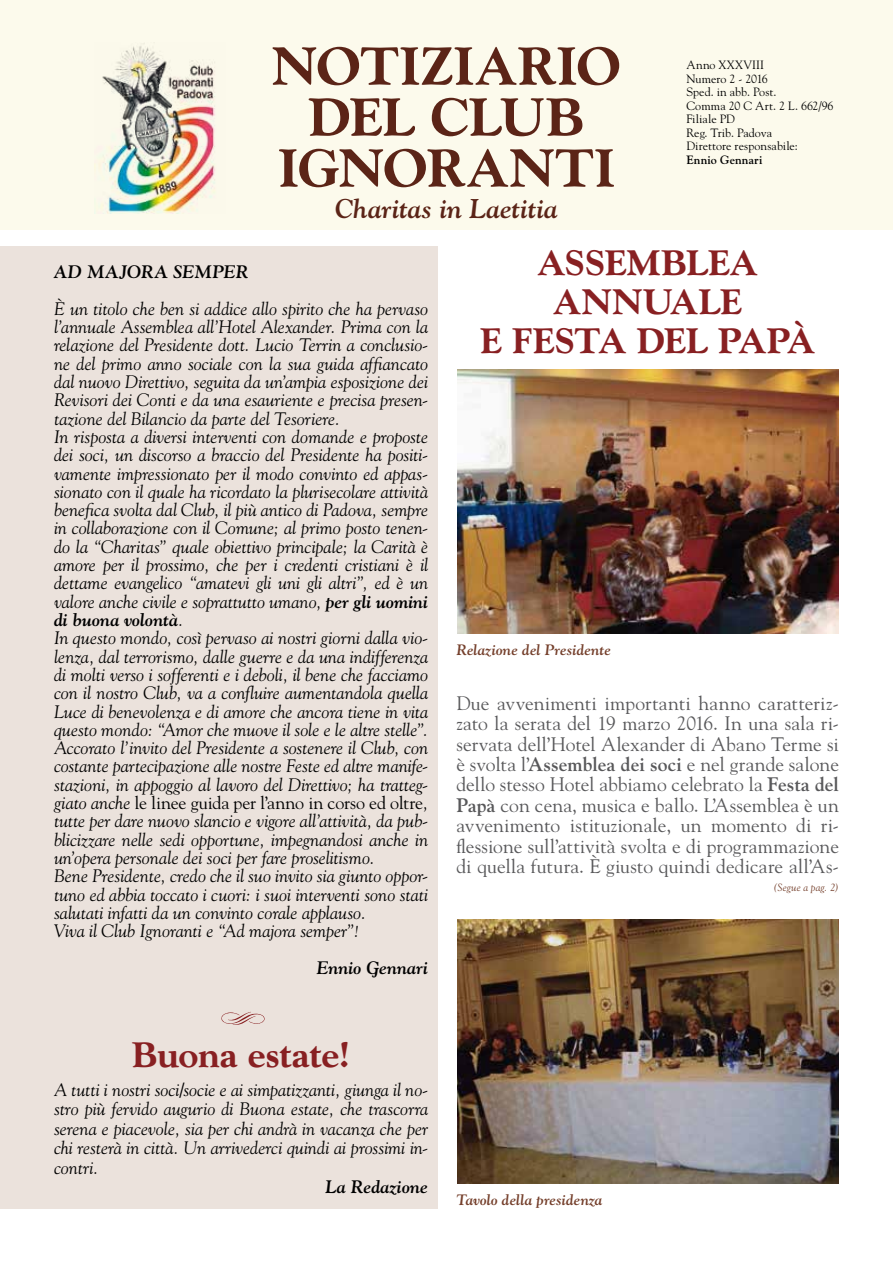
<style>
.page{position:relative;width:893px;height:1263px;background:#fff}
.page>*{position:absolute;margin:0;border:0;box-sizing:border-box;transform-origin:0 0}
.t1{font:800 54px/51px "Goudy";letter-spacing:-.005em;color:#5b2417;text-align:center}
.t2{font:800 36px/39px "Goudy";letter-spacing:-.01em;color:#882022;text-align:center}
.t3{font:italic 700 27px "Goudy";color:#5b2417}
.t4{font:19.5px/20.4px "Goudy Std";letter-spacing:.005em;color:#58585a;text-align:justify}
.t5{font:italic 18px/18.3px "Goudy Std";color:#000}
.t6{font:italic 700 18px "Goudy Std";color:#000}
.t7{font:italic 700 15px "Goudy Std";letter-spacing:.005em;color:#75402c}
.t8{font:12px/13.5px "Goudy Std";letter-spacing:.005em;color:#000}
.t9{font:700 12px "Goudy Std";letter-spacing:.015em;color:#000}
.t10{font:italic 10.5px "Goudy Std";letter-spacing:.02em;color:#75402c}
.s1{font-weight:700}
.s2{font-style:normal}
</style>
<div class="page">
<div style="left:0;top:247px;width:437px;height:962px;background:#ebe2dc"></div>
<div style="left:0;top:0;width:893px;height:230px;background:#fcfaec"></div>
<img style="left:94px;top:43px;width:122px;height:171px">
<img style="left:457px;top:920px;width:382px;height:264px">
<img style="left:457px;top:369px;width:382px;height:264px">
<svg style="left:221px;top:1012px;width:44px;height:13px"></svg>
<h1 class="t1" style="left:272px;top:40px;width:350px">NOTIZIARIO<br>DEL CLUB<br>IGNORANTI</h1>
<h3 class="t3" style="left:335px;top:192px;width:224px">Charitas in Laetitia</h3>
<p class="t8" style="left:686px;top:58px;width:149px">Anno XXXVIII<br>Numero 2 - 2016<br>Sped. in abb. Post.<br>Comma 20 C Art. 2 L. 662/96<br>Filiale PD<br>Reg. Trib. Padova<br>Direttore responsabile:</p>
<p class="t9" style="left:686px;top:152px;width:78px">Ennio Gennari</p>
<p class="t6" style="left:54px;top:261px;width:196px">AD MAJORA SEMPER</p>
<p class="t5" style="left:54px;top:299px;width:376px">È un titolo che ben si addice allo spirito che ha pervaso l’annuale Assemblea all’Hotel Alexander. Prima con la relazione del Presidente dott. Lucio Terrin a conclusio&shy;ne del primo anno sociale con la sua guida affiancato dal nuovo Direttivo, seguita da un’ampia esposizione dei Revisori dei Conti e da una esauriente e precisa presen&shy;tazione del Bilancio da parte del Tesoriere.<br>In risposta a diversi interventi con domande e proposte dei soci, un discorso a braccio del Presidente ha positi&shy;vamente impressionato per il modo convinto ed appas&shy;sionato con il quale ha ricordato la plurisecolare attività benefica svolta dal Club, il più antico di Padova, sempre in collaborazione con il Comune; al primo posto tenen&shy;do la “Charitas” quale obiettivo principale; la Carità è amore per il prossimo, che per i credenti cristiani è il dettame evangelico “amatevi gli uni gli altri”, ed è un valore anche civile e soprattutto umano, <span class="s1">per gli uomini di buona volontà</span>.<br>In questo mondo, così pervaso ai nostri giorni dalla vio&shy;lenza, dal terrorismo, dalle guerre e da una indifferenza di molti verso i sofferenti e i deboli, il bene che facciamo con il nostro Club, va a confluire aumentandola quella Luce di benevolenza e di amore che ancora tiene in vita questo mondo: “Amor che muove il sole e le altre stelle”.<br>Accorato l’invito del Presidente a sostenere il Club, con costante partecipazione alle nostre Feste ed altre manife&shy;stazioni, in appoggio al lavoro del Direttivo; ha tratteg&shy;giato anche <span class="s2">le linee guida per l’anno in corso ed oltre</span>, tutte per dare nuovo slancio e vigore all’attività, da pub&shy;blicizzare nelle sedi opportune, impegnandosi anche in un’opera personale dei soci per fare proselitismo.<br>Bene Presidente, credo che il suo invito sia giunto oppor&shy;tuno ed abbia toccato i cuori: i suoi interventi sono stati salutati infatti da un convinto corale applauso.<br>Viva il Club Ignoranti e “Ad majora semper”!</p>
<p class="t6" style="left:317px;top:956px;width:113px">Ennio Gennari</p>
<h2 class="t2" style="left:132px;top:1035px;width:220px">Buona estate!</h2>
<p class="t5" style="left:54px;top:1080px;width:376px;line-height:19.5px;text-align:justify">A tutti i nostri soci/socie e ai simpatizzanti, giunga il no&shy;stro più fervido augurio di Buona estate, che trascorra serena e piacevole, sia per chi andrà in vacanza che per chi resterà in città. Un arrivederci quindi ai prossimi in&shy;contri.</p>
<p class="t6" style="left:326px;top:1176px;width:104px">La Redazione</p>
<h2 class="t2" style="left:480px;top:243px;width:337px">ASSEMBLEA<br>ANNUALE<br>E FESTA DEL PAPÀ</h2>
<p class="t7" style="left:456px;top:640px;width:156px">Relazione del Presidente</p>
<p class="t4" style="left:456px;top:693px;width:384px">Due avvenimenti importanti hanno caratteriz&shy;zato la serata del 19 marzo 2016. In una sala ri&shy;servata dell’Hotel Alexander di Abano Terme si è svolta l’<span class="s1">Assemblea dei soci</span> e nel grande salone dello stesso Hotel abbiamo celebrato la <span class="s1">Festa del Papà</span> con cena, musica e ballo. L’Assemblea è un avvenimento istituzionale, un momento di ri&shy;flessione sull’attività svolta e di programmazione di quella futura. È giusto quindi dedicare all’As-</p>
<p class="t7" style="left:456px;top:1191px;width:147px">Tavolo della presidenza</p>
<p class="t10" style="left:774px;top:881px;width:67px">(Segue a pag. 2)</p>
</div>
